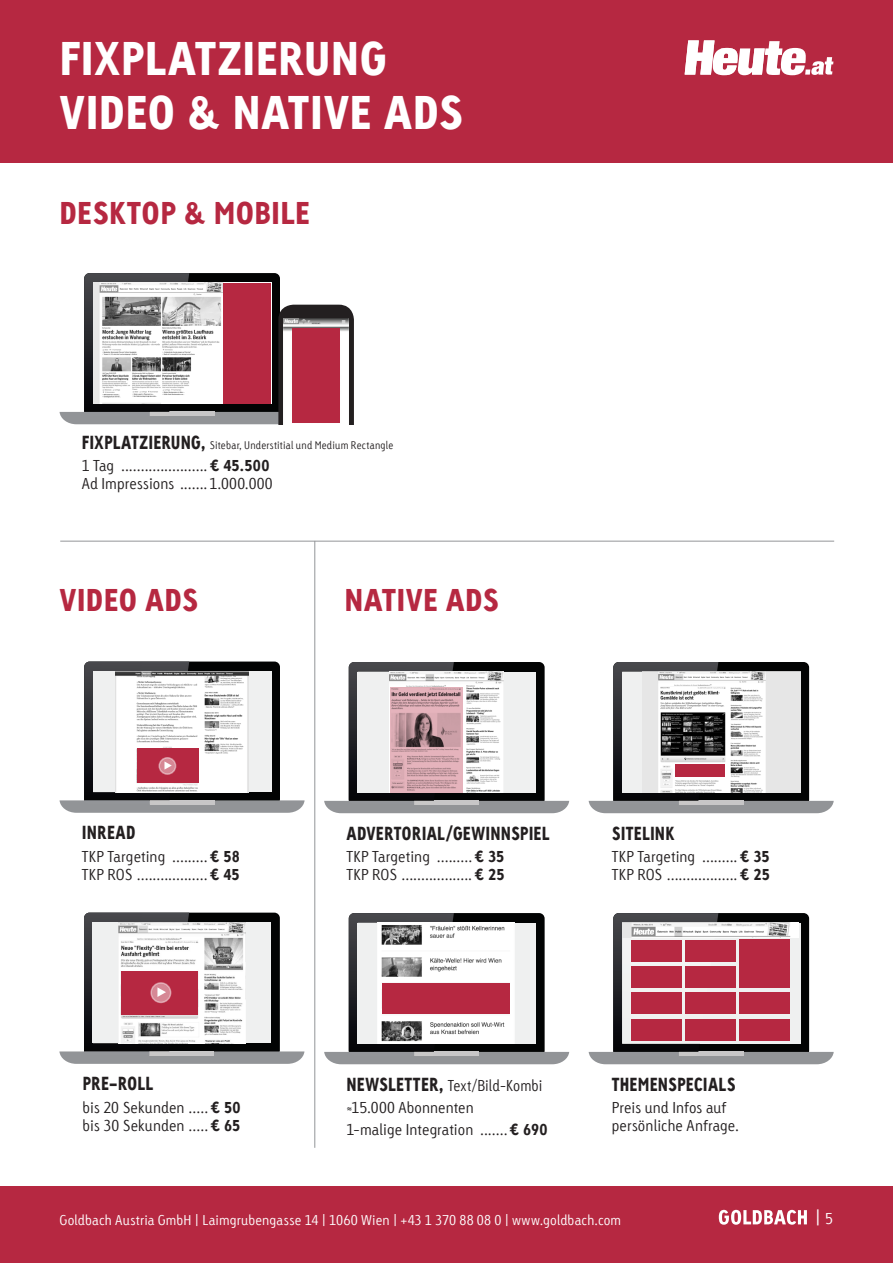
<style>
.page{position:relative;width:893px;height:1263px;background:#fff}
.page>*{position:absolute;margin:0;border:0;box-sizing:border-box;transform-origin:0 0}
.t1{font:45px/54px "Linotype Tetria Black Tab";color:#fff}
.Medium_Headline{font:30px "Linotype Tetria Black Tab";letter-spacing:.005em;color:#b62841}
.Werbeformen_Headline{font:18px "Linotype Tetria Black Tab";letter-spacing:.01em;color:#231f20;scale:.9 1}
.t2{font:18px "Linotype Tetria Light Tab";color:#fff}
.Werbeformen_Headline-2{font:15px/18px "Linotype Tetria Light Tab";letter-spacing:.005em;color:#231f20}
.Werbeformen_Headline-3{font:15px "Linotype Tetria Light Tab";letter-spacing:.005em;color:#231f20;scale:.95 1}
.t3{font:13.5px "Linotype Tetria Light Tab";letter-spacing:.01em;color:#fff}
.Werbeformen_Headline-4{font:10.5px "Linotype Tetria Light Tab";letter-spacing:.02em;color:#231f20;scale:.95 1}
.s1{font-family:"Linotype Tetria Black Tab";font-size:18px}
.s2{font-family:"Linotype Tetria Black Tab"}
.s3{font-size:15px}
</style>
<div class="page">
<div style="left:0;top:1186px;width:893px;height:77px;background:#b62841"></div>
<svg style="left:719px;top:1210px;width:88px;height:15px"></svg>
<div style="left:0;top:0;width:893px;height:163px;background:#b62841"></div>
<hr style="left:60px;top:541px;width:774px;height:1px;background:#939598">
<hr style="left:315px;top:541px;width:1px;height:607px;background:#939598">
<svg style="left:685px;top:40px;width:148px;height:35px"></svg>
<div style="left:349px;top:662px;width:196px;height:143px;background:#020303;border-radius:6px"></div>
<svg style="left:324px;top:799px;width:245px;height:14px;background:#959699"></svg>
<img style="left:349px;top:662px;width:105px;height:139px">
<img style="left:349px;top:801px;width:85px;height:4px">
<div style="left:358px;top:672px;width:178px;height:121px;background:#eff0f0"></div>
<img style="left:389px;top:672px;width:115px;height:121px">
<svg style="left:390px;top:688px;width:73px;height:105px;background:#c499a1"></svg>
<div style="left:349px;top:913px;width:196px;height:143px;background:#020303;border-radius:6px"></div>
<svg style="left:324px;top:1050px;width:245px;height:14px;background:#959699"></svg>
<img style="left:349px;top:913px;width:105px;height:139px">
<img style="left:349px;top:1052px;width:85px;height:4px">
<div style="left:358px;top:923px;width:178px;height:121px;background:#eff0f0"></div>
<img style="left:377px;top:923px;width:138px;height:121px">
<div style="left:613px;top:662px;width:196px;height:143px;background:#020303;border-radius:6px"></div>
<svg style="left:589px;top:799px;width:245px;height:14px;background:#959699"></svg>
<img style="left:613px;top:662px;width:105px;height:139px">
<img style="left:613px;top:801px;width:85px;height:4px">
<div style="left:622px;top:672px;width:178px;height:121px;background:#e6e6e6"></div>
<img style="left:657px;top:672px;width:109px;height:121px">
<div style="left:675px;top:764px;width:50px;height:13px;background:#b62841"></div>
<div style="left:613px;top:913px;width:196px;height:143px;background:#020303;border-radius:6px"></div>
<div style="left:622px;top:923px;width:178px;height:121px;background:#eff0f0"></div>
<svg style="left:589px;top:1050px;width:245px;height:14px;background:#959699"></svg>
<img style="left:613px;top:913px;width:105px;height:139px">
<img style="left:622px;top:937px;width:95px;height:107px">
<img style="left:613px;top:1052px;width:85px;height:4px">
<img style="left:622px;top:923px;width:177px;height:14px">
<div style="left:382px;top:983px;width:128px;height:30px;background:#b62841"></div>
<div style="left:739px;top:940px;width:50px;height:48px;background:#b62841"></div>
<div style="left:685px;top:940px;width:51px;height:22px;background:#b62841"></div>
<div style="left:685px;top:966px;width:51px;height:22px;background:#b62841"></div>
<div style="left:685px;top:992px;width:51px;height:22px;background:#b62841"></div>
<div style="left:685px;top:1019px;width:51px;height:21px;background:#b62841"></div>
<div style="left:739px;top:992px;width:50px;height:22px;background:#b62841"></div>
<div style="left:739px;top:1019px;width:50px;height:21px;background:#b62841"></div>
<div style="left:631px;top:940px;width:50px;height:22px;background:#b62841"></div>
<div style="left:631px;top:966px;width:50px;height:22px;background:#b62841"></div>
<div style="left:631px;top:992px;width:50px;height:22px;background:#b62841"></div>
<div style="left:631px;top:1019px;width:50px;height:21px;background:#b62841"></div>
<div style="left:84px;top:913px;width:196px;height:142px;background:#020303;border-radius:6px"></div>
<svg style="left:59px;top:1050px;width:245px;height:14px;background:#97999b"></svg>
<img style="left:84px;top:913px;width:105px;height:138px">
<img style="left:84px;top:1051px;width:85px;height:4px">
<div style="left:93px;top:922px;width:178px;height:121px;background:#eff0f0"></div>
<img style="left:118px;top:922px;width:127px;height:121px">
<div style="left:121px;top:971px;width:77px;height:43px;background:#b62841"></div>
<svg style="left:151px;top:983px;width:20px;height:19px"></svg>
<div style="left:150px;top:982px;width:21px;height:21px;border:2px solid #fff;border-radius:50%"></div>
<svg style="left:157px;top:987px;width:9px;height:10px"></svg>
<div style="left:84px;top:661px;width:196px;height:143px;background:#020303;border-radius:6px"></div>
<svg style="left:60px;top:800px;width:245px;height:13px;background:#9b9d9f"></svg>
<img style="left:84px;top:661px;width:105px;height:132px">
<img style="left:84px;top:800px;width:85px;height:4px">
<div style="left:93px;top:671px;width:178px;height:121px;background:#eff0f0"></div>
<img style="left:116px;top:671px;width:132px;height:121px">
<div style="left:137px;top:748px;width:61px;height:35px;background:#b62841"></div>
<svg style="left:159px;top:758px;width:17px;height:16px"></svg>
<div style="left:158px;top:757px;width:18px;height:18px;border:2px solid #fff;border-radius:50%"></div>
<svg style="left:164px;top:761px;width:8px;height:9px"></svg>
<div style="left:84px;top:273px;width:196px;height:143px;background:#020303;border-radius:6px"></div>
<img style="left:84px;top:273px;width:105px;height:32px">
<img style="left:93px;top:283px;width:130px;height:22px">
<div style="left:223px;top:283px;width:48px;height:121px;background:#b62841"></div>
<svg style="left:60px;top:305px;width:294px;height:120px"></svg>
<img style="left:284px;top:318px;width:65px;height:107px">
<div style="left:292px;top:328px;width:48px;height:95px;background:#b62841"></div>
<p class="t1" style="left:60px;top:31px;width:406px">FIXPLATZIERUNG<br>VIDEO &amp; NATIVE ADS</p>
<p class="Medium_Headline" style="left:60px;top:193px;width:252px">DESKTOP &amp; MOBILE</p>
<p class="Werbeformen_Headline-4" style="left:82px;top:439px;width:329px"><span class="s1">FIXPLATZIERUNG,</span> Sitebar, Understitial und Medium Rectangle</p>
<p class="Werbeformen_Headline-2" style="left:82px;top:457px;width:192px">1 Tag ......................<span class="s2">€ 45.500<br></span>Ad Impressions .......1.000.000</p>
<p class="Medium_Headline" style="left:60px;top:580px;width:140px">VIDEO ADS</p>
<p class="Medium_Headline" style="left:344px;top:580px;width:156px">NATIVE ADS</p>
<p class="Werbeformen_Headline" style="left:82px;top:821px;width:61px">INREAD</p>
<p class="Werbeformen_Headline-2" style="left:82px;top:847px;width:159px">TKP Targeting .........<span class="s2">€ 58<br></span>TKP ROS ..................<span class="s2">€ 45</span></p>
<p class="Werbeformen_Headline" style="left:83px;top:1072px;width:80px">PRE-ROLL</p>
<p class="Werbeformen_Headline-2" style="left:83px;top:1098px;width:160px">bis 20 Sekunden .....<span class="s2">€ 50 </span>bis 30 Sekunden .....<span class="s2">€ 65</span></p>
<p class="Werbeformen_Headline" style="left:346px;top:821px;width:227px">ADVERTORIAL/GEWINNSPIEL</p>
<p class="Werbeformen_Headline-2" style="left:346px;top:848px;width:160px">TKP Targeting .........<span class="s2">€ 35<br></span>TKP ROS ..................<span class="s2">€ 25</span></p>
<p class="Werbeformen_Headline" style="left:612px;top:821px;width:71px">SITELINK</p>
<p class="Werbeformen_Headline-2" style="left:612px;top:848px;width:160px">TKP Targeting .........<span class="s2">€ 35<br></span>TKP ROS ..................<span class="s2">€ 25</span></p>
<p class="Werbeformen_Headline-3" style="left:346px;top:1076px;width:208px"><span class="s1">NEWSLETTER,</span> Text/Bild-Kombi</p>
<p class="Werbeformen_Headline-2" style="left:346px;top:1099px;width:129px">≈15.000 Abonnenten</p>
<p class="Werbeformen_Headline-2" style="left:346px;top:1121px;width:203px">1-malige Integration .......<span class="s2">€ 690</span></p>
<p class="Werbeformen_Headline" style="left:612px;top:1072px;width:139px">THEMENSPECIALS</p>
<p class="Werbeformen_Headline-2" style="left:612px;top:1099px;width:129px">Preis und Infos auf persönliche Anfrage.</p>
<p class="t3" style="left:60px;top:1211px;width:563px">Goldbach Austria GmbH | Laimgrubengasse 14 | 1060 Wien | +43 1 370 88 08 0 | www.goldbach.com</p>
<p class="t2" style="left:815px;top:1206px;width:19px">| <span class="s3">5</span></p>
</div>
